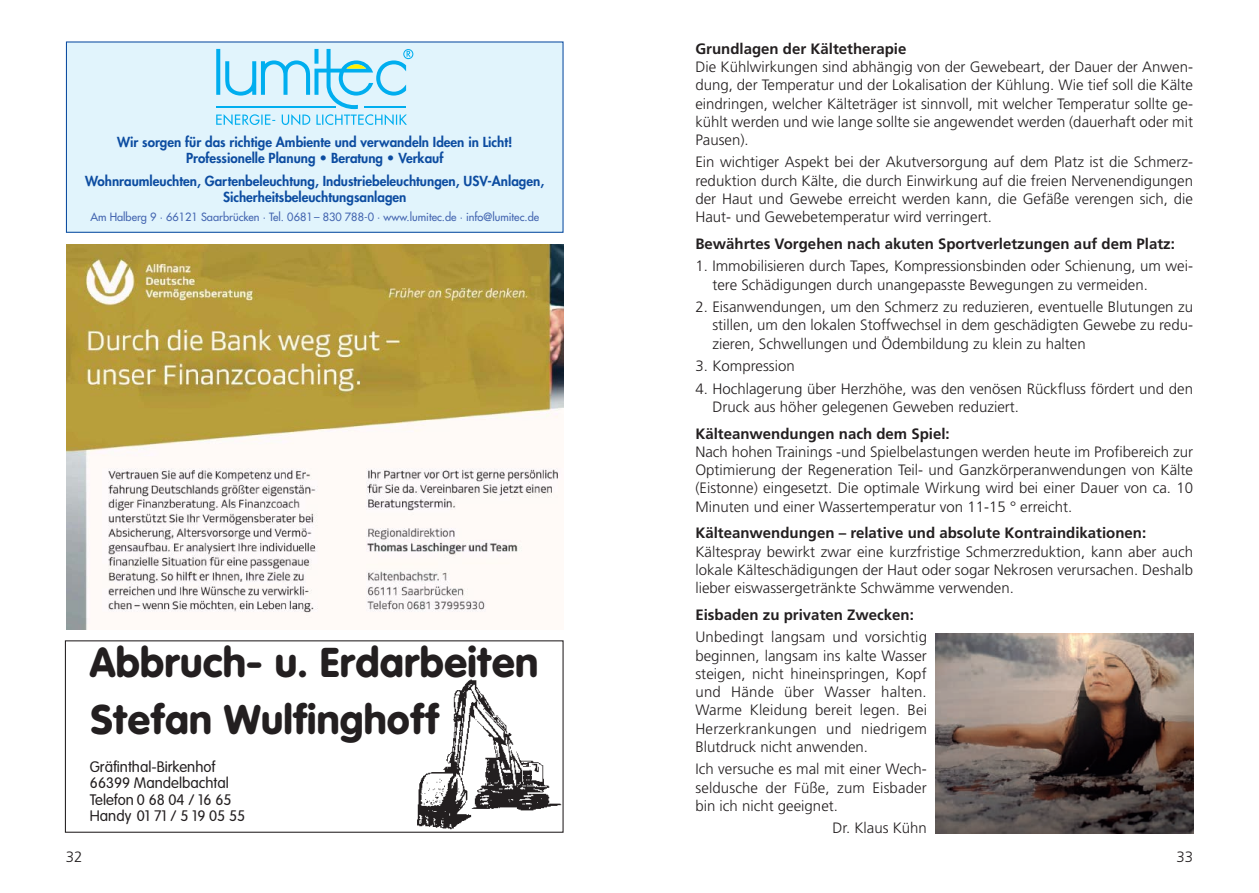
<style>
.page{position:relative;width:1259px;height:893px;background:#fff}
.page>*{position:absolute;margin:0;border:0;box-sizing:border-box;transform-origin:0 0}
.t1{font:41.7px "VAG Rundschrift BQ";color:#231f20}
.t2{font:41.1px "VAG Rundschrift BQ";color:#231f20}
.t3{font:300 15px/18.3px "Frutiger LT Std";color:#231f20;text-align:justify}
.t4{font:700 15px "Frutiger LT Std";color:#231f20}
.t5{font:300 15px/16.5px "VAG Rounded";color:#231f20}
.t6{font:800 13.5px/16.2px "Futura Std";color:#0d4da1;text-align:center}
.t7{font:500 11.1px "Futura Std";color:#4365b0}
</style>
<div class="page">
<img style="left:935px;top:634px;width:258px;height:199px">
<img style="left:417px;top:667px;width:147px;height:166px">
<div style="left:65px;top:640px;width:498px;height:193px;border:1px solid #231f20"></div>
<div style="left:66px;top:42px;width:497px;height:190px;background:#e1f4fc"></div>
<div style="left:66px;top:41px;width:497px;height:192px;border:1px solid #0d4da1"></div>
<svg style="left:216px;top:49px;width:197px;height:76px"></svg>
<hr style="left:216px;top:106px;width:120px;height:2px;background:#00aeef">
<hr style="left:364px;top:106px;width:42px;height:2px;background:#00aeef">
<img style="left:66px;top:245px;width:497px;height:384px">
<p class="t6" style="left:117px;top:134px;width:397px">Wir sorgen für das richtige Ambiente und verwandeln Ideen in Licht!<br>Professionelle Planung • Beratung • Verkauf</p>
<p class="t6" style="left:85px;top:172px;width:460px">Wohnraumleuchten, Gartenbeleuchtung, Industriebeleuchtungen, USV-Anlagen,<br>Sicherheitsbeleuchtungsanlagen</p>
<p class="t7" style="left:90px;top:210px;width:450px">Am Halberg 9 · 66121 Saarbrücken · Tel. 0681– 830 788-0 · www.lumitec.de · info@lumitec.de</p>
<h1 class="t1" style="left:90px;top:638px;width:450px">Abbruch- u. Erdarbeiten</h1>
<h2 class="t2" style="left:91px;top:696px;width:350px">Stefan Wulfinghoff</h2>
<p class="t5" style="left:90px;top:758px;width:157px">Gräfinthal-Birkenhof<br>66399 Mandelbachtal<br>Telefon 0 68 04 / 16 65<br>Handy 01 71 / 5 19 05 55</p>
<p class="t4" style="left:695px;top:40px;width:212px">Grundlagen der Kältetherapie</p>
<p class="t3" style="left:695px;top:58px;width:499px">Die Kühlwirkungen sind abhängig von der Gewebeart, der Dauer der Anwen&shy;dung, der Temperatur und der Lokalisation der Kühlung. Wie tief soll die Kälte eindringen, welcher Kälteträger ist sinnvoll, mit welcher Temperatur sollte ge&shy;kühlt werden und wie lange sollte sie angewendet werden (dauerhaft oder mit Pausen).</p>
<p class="t3" style="left:695px;top:153px;width:499px">Ein wichtiger Aspekt bei der Akutversorgung auf dem Platz ist die Schmerz&shy;reduktion durch Kälte, die durch Einwirkung auf die freien Nervenendigungen der Haut und Gewebe erreicht werden kann, die Gefäße verengen sich, die Haut- und Gewebetemperatur wird verringert.</p>
<p class="t4" style="left:695px;top:235px;width:481px">Bewährtes Vorgehen nach akuten Sportverletzungen auf dem Platz:</p>
<p class="t3" style="left:712px;top:257px;width:482px;text-indent:-17px">1. Immobilisieren durch Tapes, Kompressionsbinden oder Schienung, um wei&shy;tere Schädigungen durch unangepasste Bewegungen zu vermeiden.</p>
<p class="t3" style="left:712px;top:298px;width:482px;text-indent:-17px">2. Eisanwendungen, um den Schmerz zu reduzieren, eventuelle Blutungen zu stillen, um den lokalen Stoffwechsel in dem geschädigten Gewebe zu redu&shy;zieren, Schwellungen und Ödembildung zu klein zu halten</p>
<p class="t3" style="left:695px;top:357px;width:101px">3. Kompression</p>
<p class="t3" style="left:712px;top:380px;width:482px;text-indent:-17px">4. Hochlagerung über Herzhöhe, was den venösen Rückfluss fördert und den<br>Druck aus höher gelegenen Geweben reduziert.</p>
<p class="t4" style="left:695px;top:425px;width:256px">Kälteanwendungen nach dem Spiel:</p>
<p class="t3" style="left:695px;top:443px;width:499px">Nach hohen Trainings -und Spielbelastungen werden heute im Profibereich zur Optimierung der Regeneration Teil- und Ganzkörperanwendungen von Kälte (Eistonne) eingesetzt. Die optimale Wirkung wird bei einer Dauer von ca. 10<br>Minuten und einer Wassertemperatur von 11-15 ° erreicht.</p>
<p class="t4" style="left:695px;top:524px;width:452px">Kälteanwendungen – relative und absolute Kontraindikationen:</p>
<p class="t3" style="left:695px;top:542px;width:499px">Kältespray bewirkt zwar eine kurzfristige Schmerzreduktion, kann aber auch lokale Kälteschädigungen der Haut oder sogar Nekrosen verursachen. Deshalb lieber eiswassergetränkte Schwämme verwenden.</p>
<p class="t4" style="left:695px;top:606px;width:220px">Eisbaden zu privaten Zwecken:</p>
<p class="t3" style="left:695px;top:628px;width:233px">Unbedingt langsam und vorsichtig beginnen, langsam ins kalte Wasser steigen, nicht hineinspringen, Kopf und Hände über Wasser halten.<br>Warme Kleidung bereit legen. Bei Herzerkrankungen und niedrigem Blutdruck nicht anwenden.</p>
<p class="t3" style="left:695px;top:760px;width:233px">Ich versuche es mal mit einer Wech&shy;seldusche der Füße, zum Eisbader bin ich nicht geeignet.</p>
<p class="t3" style="left:832px;top:819px;width:96px">Dr. Klaus Kühn</p>
<p class="t3" style="left:66px;top:848px;width:18px">32</p>
<p class="t3" style="left:1176px;top:848px;width:18px">33</p>
</div>
